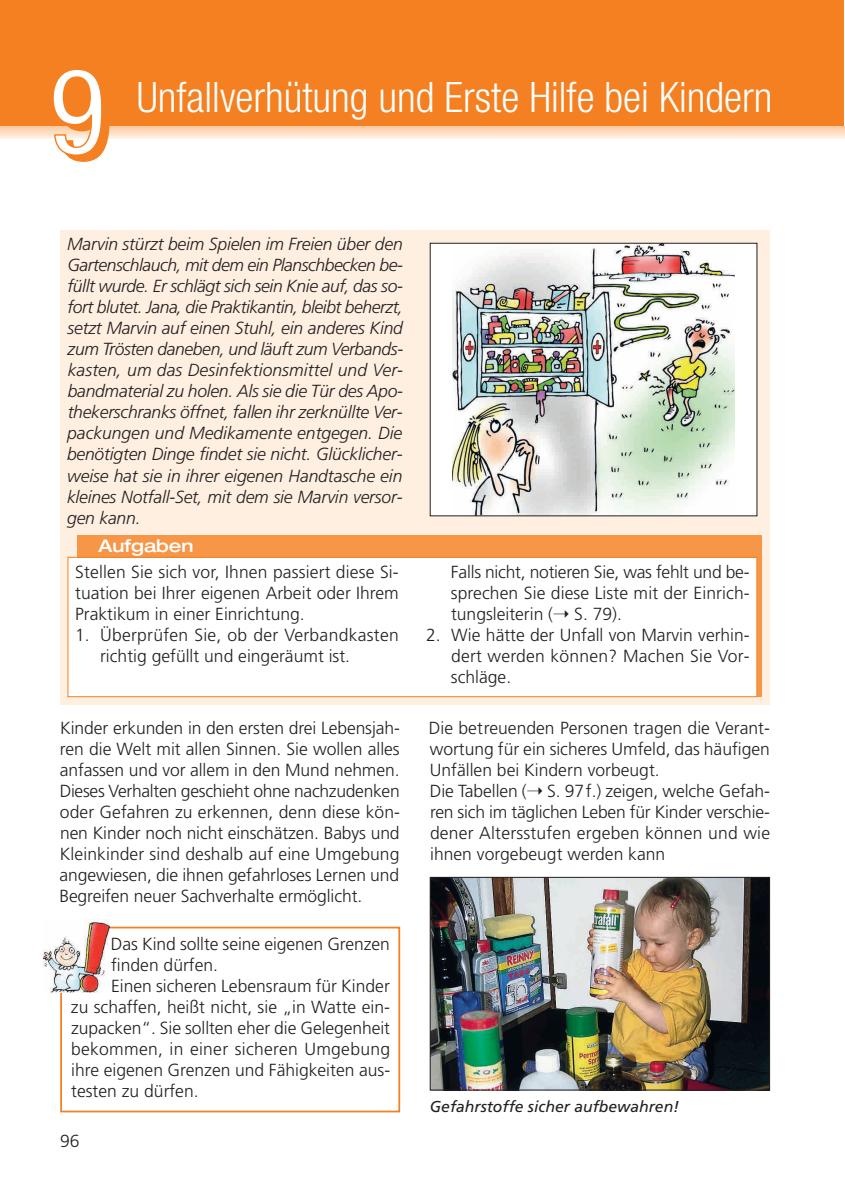
<style>
.page{position:relative;width:845px;height:1191px;background:#fff}
.page>*{position:absolute;margin:0;border:0;box-sizing:border-box;transform-origin:0 0}
.t1{font:condensed 119px "Helvetica Neue";color:#fff}
.t2{font:300 condensed 42px "Helvetica Neue";color:#fff}
.t3{font:300 17.5px/21px "Frutiger";color:#231f20;text-align:justify}
.t4{font:italic 300 17.5px/21px "Frutiger";letter-spacing:-.01em;color:#231f20;text-align:justify}
.t5{font:500 expanded 17.5px "Helvetica Neue";color:#fff}
.t6{font:italic 15.75px "Frutiger";color:#231f20}
</style>
<div class="page">
<div style="left:0;top:0;width:844px;height:131px;background:#f58021"></div>
<svg style="left:0;top:127px;width:844px;height:12px;background:#fde0c6"></svg>
<svg style="left:52px;top:126px;width:58px;height:36px"></svg>
<div style="left:60px;top:230px;width:710px;height:475px;background:#feefe1"></div>
<div style="left:430px;top:243px;width:327px;height:273px;background:#fff"></div>
<img style="left:453px;top:245px;width:281px;height:269px">
<div style="left:78px;top:536px;width:684px;height:161px;background:#f79647"></div>
<div style="left:68px;top:557px;width:688px;height:139px;background:#fff"></div>
<div style="left:68px;top:557px;width:689px;height:140px;border:1px solid #f58021"></div>
<img style="left:432px;top:879px;width:336px;height:209px">
<div style="left:430px;top:877px;width:340px;height:213px;border:1px solid #231f20"></div>
<div style="left:60px;top:926px;width:340px;height:186px;border:2px solid #f58021"></div>
<img style="left:44px;top:919px;width:65px;height:73px">
<h1 class="t1" style="left:49px;top:68px;width:59px">9</h1>
<h2 class="t2" style="left:137px;top:82px;width:637px">Unfallverhütung und Erste Hilfe bei Kindern</h2>
<p class="t4" style="left:67px;top:235px;width:338px">Marvin stürzt beim Spielen im Freien über den Gartenschlauch, mit dem ein Planschbecken be&shy;füllt wurde. Er schlägt sich sein Knie auf, das so&shy;fort blutet. Jana, die Praktikantin, bleibt beherzt, setzt Marvin auf einen Stuhl, ein anderes Kind zum Trösten daneben, und läuft zum Verbands&shy;kasten, um das Desinfektionsmittel und Ver&shy;bandmaterial zu holen. Als sie die Tür des Apo&shy;thekerschranks öffnet, fallen ihr zerknüllte Ver&shy;packungen und Medikamente entgegen. Die benötigten Dinge findet sie nicht. Glücklicher&shy;weise hat sie in ihrer eigenen Handtasche ein kleines Notfall-Set, mit dem sie Marvin versor&shy;gen kann.</p>
<p class="t3" style="left:75px;top:562px;width:325px">Stellen Sie sich vor, Ihnen passiert diese Si&shy;tuation bei Ihrer eigenen Arbeit oder Ihrem Praktikum in einer Einrichtung.</p>
<p class="t3" style="left:100px;top:625px;width:300px;text-indent:-25px">1. Überprüfen Sie, ob der Verbandkasten richtig gefüllt und eingeräumt ist.</p>
<p class="t5" style="left:99px;top:539px;width:96px">Aufgaben</p>
<p class="t3" style="left:451px;top:562px;width:300px">Falls nicht, notieren Sie, was fehlt und be&shy;sprechen Sie diese Liste mit der Einrich&shy;tungsleiterin (➝ S. 79).</p>
<p class="t3" style="left:451px;top:625px;width:300px;text-indent:-25px">2. Wie hätte der Unfall von Marvin verhin&shy;dert werden können? Machen Sie Vor&shy;schläge.</p>
<p class="t3" style="left:59px;top:718px;width:342px">Kinder erkunden in den ersten drei Lebensjah&shy;ren die Welt mit allen Sinnen. Sie wollen alles anfassen und vor allem in den Mund nehmen.<br>Dieses Verhalten geschieht ohne nachzudenken oder Gefahren zu erkennen, denn diese kön&shy;nen Kinder noch nicht einschätzen. Babys und Kleinkinder sind deshalb auf eine Umgebung angewiesen, die ihnen gefahrloses Lernen und Begreifen neuer Sachverhalte ermöglicht.</p>
<p class="t3" style="left:429px;top:718px;width:343px;text-align:left">Die betreuenden Personen tragen die Verant&shy;wortung für ein sicheres Umfeld, das häufigen Unfällen bei Kindern vorbeugt.<br>Die Tabellen (➝ S. 97f.) zeigen, welche Gefah&shy;ren sich im täglichen Leben für Kinder verschie&shy;dener Altersstufen ergeben können und wie ihnen vorgebeugt werden kann</p>
<p class="t3" style="left:111px;top:935px;width:280px">Das Kind sollte seine eigenen Grenzen</p>
<p class="t3" style="left:111px;top:956px;width:108px">finden dürfen.</p>
<p class="t3" style="left:111px;top:977px;width:280px">Einen sicheren Lebensraum für Kinder</p>
<p class="t3" style="left:71px;top:998px;width:321px">zu schaffen, heißt nicht, sie „in Watte ein-</p>
<p class="t3" style="left:71px;top:1019px;width:320px">zupacken“. Sie sollten eher die Gelegenheit</p>
<p class="t3" style="left:71px;top:1040px;width:320px">bekommen, in einer sicheren Umgebung</p>
<p class="t3" style="left:71px;top:1061px;width:320px">ihre eigenen Grenzen und Fähigkeiten aus-</p>
<p class="t3" style="left:71px;top:1082px;width:129px">testen zu dürfen.</p>
<p class="t3" style="left:60px;top:1131px;width:21px">96</p>
<p class="t6" style="left:430px;top:1100px;width:251px">Gefahrstoffe sicher aufbewahren!</p>
</div>
